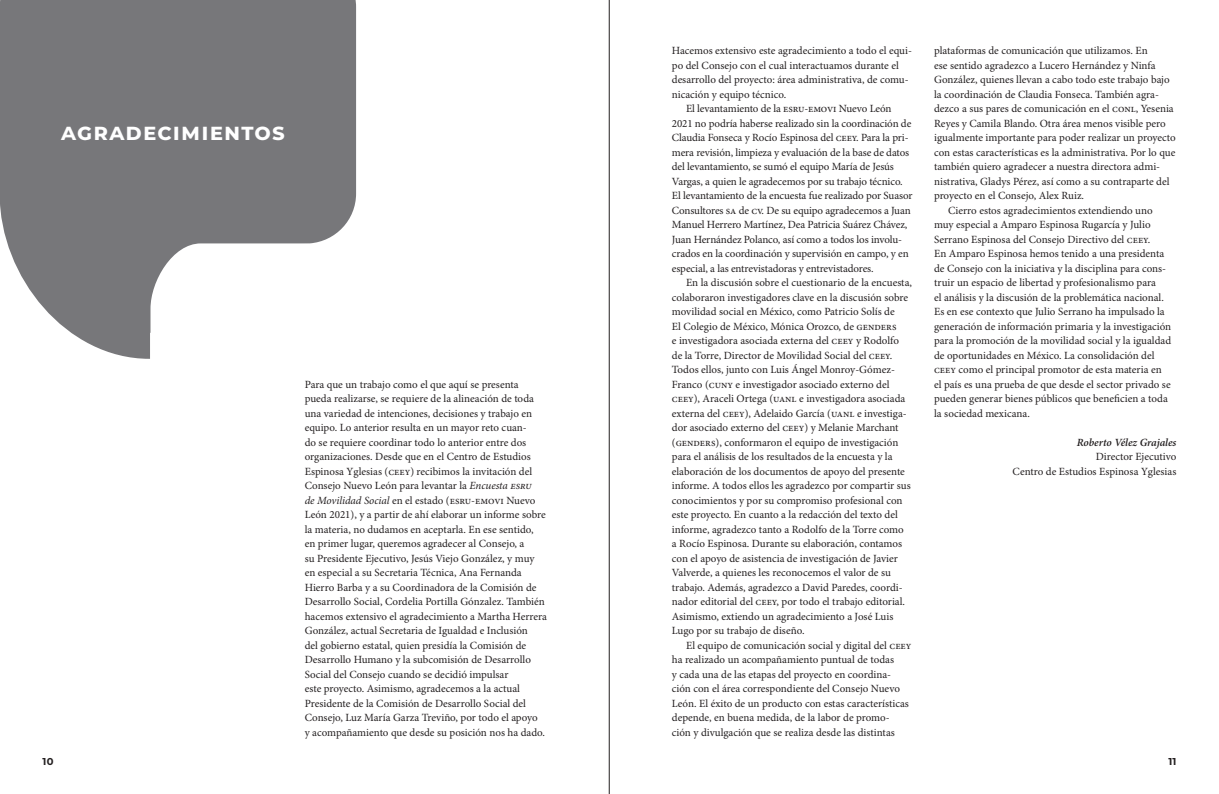
<style>
.page{position:relative;width:1219px;height:794px;background:#fff}
.page>*{position:absolute;margin:0;border:0;box-sizing:border-box;transform-origin:0 0}
.Título_de_capítulo{font:700 23px "Montserrat";letter-spacing:.05em;color:#fff}
.Texto{font:11px/14.5px "Minion Pro";letter-spacing:-.005em;color:#231f20}
.Texto_entrada{font:11px/14.5px "Minion Pro";color:#231f20}
.Texto-2{font:italic 600 11px "Minion Pro";letter-spacing:-.005em;color:#231f20}
.t1{font:700 10px "Montserrat";color:#231f20}
.s1{font-style:italic}
</style>
<div class="page">
<hr style="left:609px;top:0;width:1px;height:794px;background:#231f20">
<svg style="left:0;top:0;width:356px;height:359px;fill:#77777a"></svg>
<p class="Título_de_capítulo" style="left:61px;top:115px;width:73px">Agradeci</p>
<p class="Título_de_capítulo" style="left:181px;top:115px;width:32px">miento</p>
<p class="Título_de_capítulo" style="left:272px;top:115px;width:14px">s</p>
<p class="Texto_entrada" style="left:305px;top:377px;width:244px">Para que un trabajo como el que aquí se presenta pueda realizarse, se requiere de la alineación de toda una variedad de intenciones, decisiones y trabajo en equipo. Lo anterior resulta en un mayor reto cuan-<br>do se requiere coordinar todo lo anterior entre dos organizaciones. Desde que en el Centro de Estudios Espinosa Yglesias (ceey) recibimos la invitación del Consejo Nuevo León para levantar la <span class="s1">Encuesta esru<br>de Movilidad Social</span> en el estado (esru-emovi Nuevo León 2021), y a partir de ahí elaborar un informe sobre la materia, no dudamos en aceptarla. En ese sentido, en primer lugar, queremos agradecer al Consejo, a<br>su Presidente Ejecutivo, Jesús Viejo González, y muy en especial a su Secretaria Técnica, Ana Fernanda Hierro Barba y a su Coordinadora de la Comisión de Desarrollo Social, Cordelia Portilla Gónzalez. También hacemos extensivo el agradecimiento a Martha Herrera González, actual Secretaria de Igualdad e Inclusión<br>del gobierno estatal, quien presidía la Comisión de Desarrollo Humano y la subcomisión de Desarrollo Social del Consejo cuando se decidió impulsar<br>este proyecto. Asimismo, agradecemos a la actual Presidente de la Comisión de Desarrollo Social del Consejo, Luz María Garza Treviño, por todo el apoyo<br>y acompañamiento que desde su posición nos ha dado.</p>
<p class="Texto_entrada" style="left:672px;top:44px;width:242px">Hacemos extensivo este agradecimiento a todo el equi&shy;po del Consejo con el cual interactuamos durante el desarrollo del proyecto: área administrativa, de comu&shy;nicación y equipo técnico.</p>
<p class="Texto" style="left:672px;top:102px;width:242px;text-indent:14px">El levantamiento de la esru-emovi Nuevo León 2021 no podría haberse realizado sin la coordinación de Claudia Fonseca y Rocío Espinosa del ceey. Para la pri&shy;mera revisión, limpieza y evaluación de la base de datos del levantamiento, se sumó el equipo María de Jesús Vargas, a quien le agradecemos por su trabajo técnico.<br>El levantamiento de la encuesta fue realizado por Suasor Consultores sa de cv. De su equipo agradecemos a Juan Manuel Herrero Martínez, Dea Patricia Suárez Chávez, Juan Hernández Polanco, así como a todos los involu&shy;crados en la coordinación y supervisión en campo, y en especial, a las entrevistadoras y entrevistadores.</p>
<p class="Texto" style="left:672px;top:276px;width:242px;text-indent:14px">En la discusión sobre el cuestionario de la encuesta, colaboraron investigadores clave en la discusión sobre movilidad social en México, como Patricio Solís de<br>El Colegio de México, Mónica Orozco, de genders<br>e investigadora asociada externa del ceey y Rodolfo de la Torre, Director de Movilidad Social del ceey.<br>Todos ellos, junto con Luis Ángel Monroy-Gómez-Franco (cuny e investigador asociado externo del ceey), Araceli Ortega (uanl e investigadora asociada externa del ceey), Adelaido García (uanl e investiga&shy;dor asociado externo del ceey) y Melanie Marchant (genders), conformaron el equipo de investigación para el análisis de los resultados de la encuesta y la elaboración de los documentos de apoyo del presente informe. A todos ellos les agradezco por compartir sus conocimientos y por su compromiso profesional con este proyecto. En cuanto a la redacción del texto del informe, agradezco tanto a Rodolfo de la Torre como<br>a Rocío Espinosa. Durante su elaboración, contamos con el apoyo de asistencia de investigación de Javier Valverde, a quienes les reconocemos el valor de su trabajo. Además, agradezco a David Paredes, coordi&shy;nador editorial del ceey, por todo el trabajo editorial.<br>Asimismo, extiendo un agradecimiento a José Luis Lugo por su trabajo de diseño.</p>
<p class="Texto" style="left:672px;top:638px;width:241px;text-indent:14px">El equipo de comunicación social y digital del ceey ha realizado un acompañamiento puntual de todas<br>y cada una de las etapas del proyecto en coordina&shy;ción con el área correspondiente del Consejo Nuevo León. El éxito de un producto con estas características depende, en buena medida, de la labor de promo&shy;ción y divulgación que se realiza desde las distintas</p>
<p class="Texto" style="left:934px;top:44px;width:243px">plataformas de comunicación que utilizamos. En<br>ese sentido agradezco a Lucero Hernández y Ninfa González, quienes llevan a cabo todo este trabajo bajo la coordinación de Claudia Fonseca. También agra&shy;dezco a sus pares de comunicación en el conl, Yesenia Reyes y Camila Blando. Otra área menos visible pero igualmente importante para poder realizar un proyecto con estas características es la administrativa. Por lo que también quiero agradecer a nuestra directora admi&shy;nistrativa, Gladys Pérez, así como a su contraparte del proyecto en el Consejo, Alex Ruiz.</p>
<p class="Texto" style="left:934px;top:203px;width:239px;text-indent:14px">Cierro estos agradecimientos extendiendo uno muy especial a Amparo Espinosa Rugarcía y Julio Serrano Espinosa del Consejo Directivo del ceey.<br>En Amparo Espinosa hemos tenido a una presidenta de Consejo con la iniciativa y la disciplina para cons&shy;truir un espacio de libertad y profesionalismo para<br>el análisis y la discusión de la problemática nacional.<br>Es en ese contexto que Julio Serrano ha impulsado la generación de información primaria y la investigación para la promoción de la movilidad social y la igualdad de oportunidades en México. La consolidación del ceey como el principal promotor de esta materia en el país es una prueba de que desde el sector privado se pueden generar bienes públicos que beneficien a toda la sociedad mexicana.</p>
<p class="Texto-2" style="left:1077px;top:436px;width:101px">Roberto Vélez Grajales</p>
<p class="Texto" style="left:1096px;top:450px;width:82px">Director Ejecutivo</p>
<p class="Texto" style="left:1012px;top:464px;width:165px">Centro de Estudios Espinosa Yglesias</p>
<p class="t1" style="left:43px;top:754px;width:13px">10</p>
<p class="t1" style="left:1168px;top:754px;width:10px">11</p>
</div>
